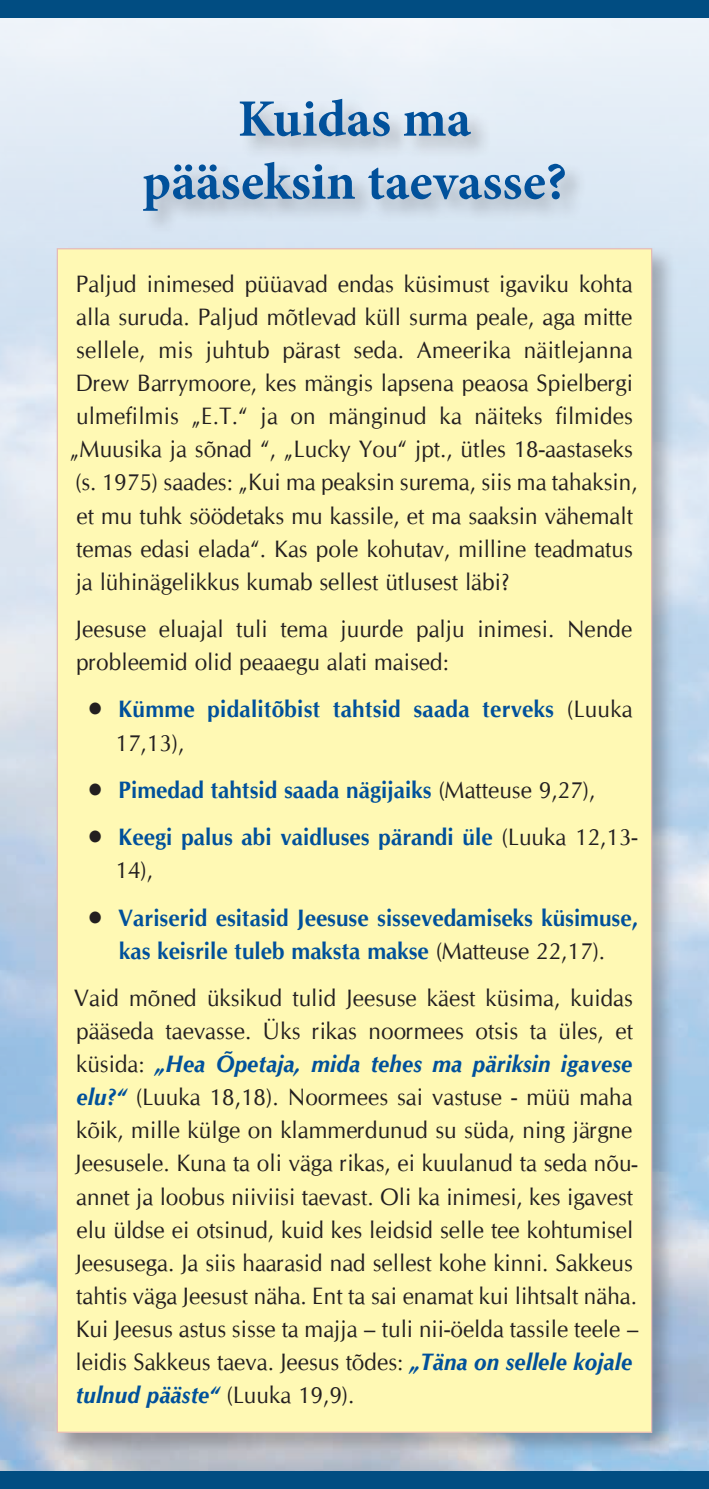
<style>
.page{position:relative;width:709px;height:1489px;background:#fff}
.page>*{position:absolute;margin:0;border:0;box-sizing:border-box;transform-origin:0 0}
.t1{font:700 52.5px/63px "Minion Pro";color:#01519b;text-align:center}
.t2{font:23.75px/33px "Cg Omega";color:#231f20;scale:.95 1}
.t3{font:700 23.75px/33px "Cg Omega";color:#01519b;scale:.95 1}
.s1{font-weight:400;color:#231f20}
.s2{font-weight:700;font-style:italic;color:#01519b}
</style>
<div class="page">
<div style="left:0;top:1470px;width:709px;height:18px;background:#014d82"></div>
<div style="left:0;top:0;width:709px;height:18px;background:#014d82"></div>
<div style="left:142px;top:96px;width:447px;height:140px;background:#231f20;opacity:.3"></div>
<div style="left:53px;top:245px;width:624px;height:1212px;background:#231f20;opacity:.3"></div>
<div style="left:57px;top:249px;width:594px;height:1182px;background:#fff9b4"></div>
<h1 class="t1" style="left:142px;top:87px;width:426px">Kuidas ma pääseksin taevasse?</h1>
<p class="t2" style="left:70px;top:268px;width:599px">Paljud inimesed püüavad endas küsimust igaviku kohta alla suruda. Paljud mõtlevad küll surma peale, aga mitte sellele, mis juhtub pärast seda. Ameerika näitlejanna Drew Barrymoore, kes mängis lapsena peaosa Spielbergi ulmefilmis „E.T.“ ja on mänginud ka näiteks filmides „Muusika ja sõnad “, „Lucky You“ jpt., ütles 18-aastaseks (s. 1975) saades: „Kui ma peaksin surema, siis ma tahaksin, et mu tuhk söödetaks mu kassile, et ma saaksin vähemalt temas edasi elada“. Kas pole kohutav, milline teadmatus ja lühinägelikkus kumab sellest ütlusest läbi?</p>
<p class="t2" style="left:76px;top:613px;width:587px">Jeesuse eluajal tuli tema juurde palju inimesi. Nende probleemid olid peaaegu alati maised:</p>
<p class="t3" style="left:115px;top:693px;width:546px;text-indent:-28px"><span class="s1">•</span> Kümme pidalitõbist tahtsid saada terveks <span class="s1">(Luuka<br>17,13),</span></p>
<p class="t3" style="left:87px;top:773px;width:536px"><span class="s1">•</span> Pimedad tahtsid saada nägijaiks <span class="s1">(Matteuse 9,27),</span></p>
<p class="t3" style="left:115px;top:820px;width:551px;text-indent:-28px"><span class="s1">•</span> Keegi palus abi vaidluses pärandi üle <span class="s1">(Luuka 12,13-<br>14),</span></p>
<p class="t3" style="left:87px;top:901px;width:581px;text-align:center"><span class="s1">•</span> Variserid esitasid Jeesuse sissevedamiseks küsimuse, kas keisrile tuleb maksta makse <span class="s1">(Matteuse 22,17).</span></p>
<p class="t2" style="left:74px;top:981px;width:596px">Vaid mõned üksikud tulid Jeesuse käest küsima, kuidas pääseda taevasse. Üks rikas noormees otsis ta üles, et küsida: <span class="s2">„Hea Õpetaja, mida tehes ma päriksin igavese elu?“</span> (Luuka 18,18). Noormees sai vastuse - müü maha kõik, mille külge on klammerdunud su süda, ning järgne Jeesusele. Kuna ta oli väga rikas, ei kuulanud ta seda nõu&shy;annet ja loobus niiviisi taevast. Oli ka inimesi, kes igavest elu üldse ei otsinud, kuid kes leidsid selle tee kohtumisel Jeesusega. Ja siis haarasid nad sellest kohe kinni. Sakkeus tahtis väga Jeesust näha. Ent ta sai enamat kui lihtsalt näha.<br>Kui Jeesus astus sisse ta majja – tuli nii-öelda tassile teele – leidis Sakkeus taeva. Jeesus tõdes: <span class="s2">„Täna on sellele kojale tulnud pääste“</span> (Luuka 19,9).</p>
</div>
